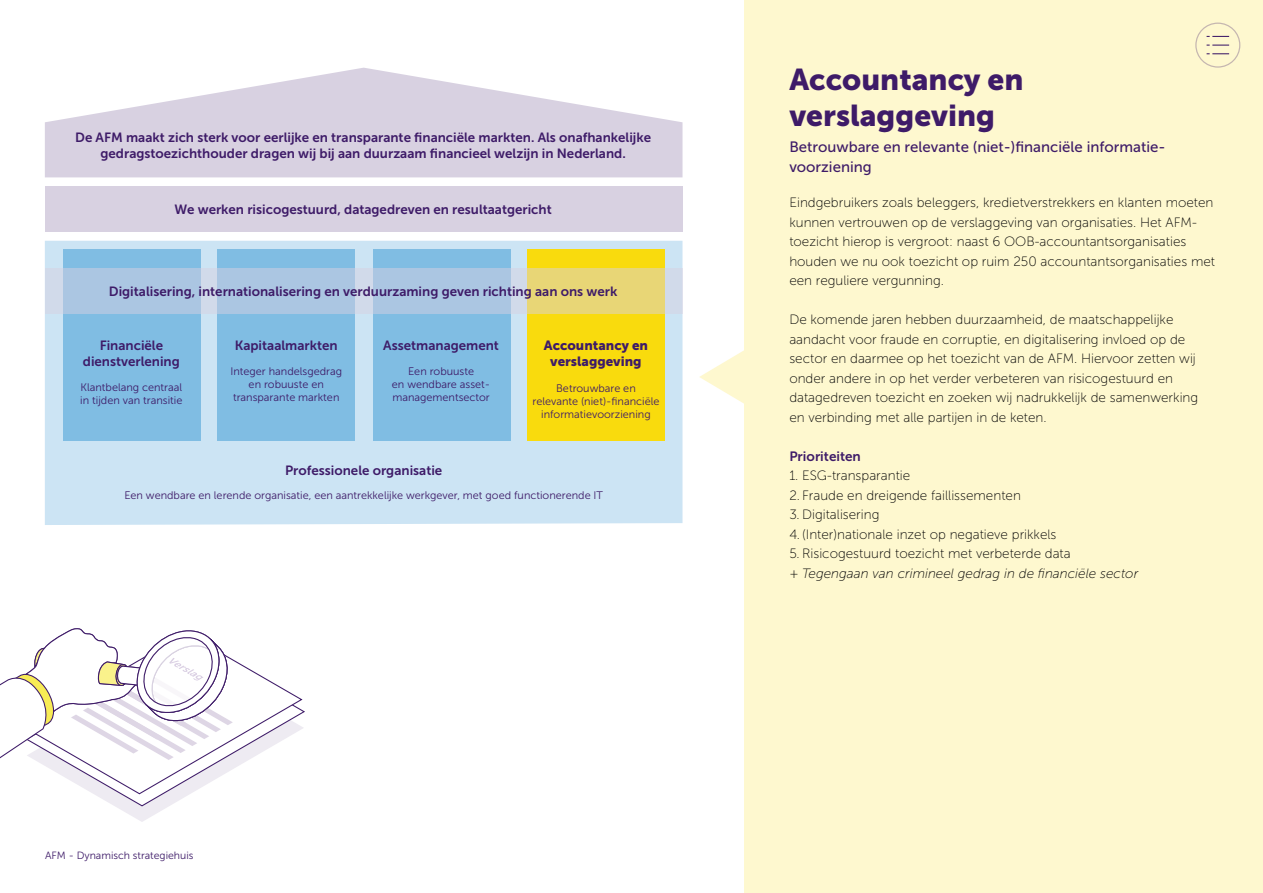
<style>
.page{position:relative;width:1263px;height:893px;background:#fff}
.page>*{position:absolute;margin:0;border:0;box-sizing:border-box;transform-origin:0 0}
.H2_-_Hoofdstuk_titel{font:30px/36px "Museo Sans 900";color:#3e1b68}
.P_-_Subtitel_klein{font:15px/19.5px "Museo Sans 500";color:#3e1b68}
.P_-_Platte_tekst{font:13.5px/19.5px "Museo Sans 100";color:#000}
.t1{font:italic 13.5px "Museo Sans 100";color:#000}
.H3_-_Alineakop{font:13.5px "Museo Sans 700";color:#3e1b68}
.t2{font:13.35px/16px "Museo Sans 700";color:#3e1b68;text-align:center}
.t3{font:13.35px/16px "Museo Sans 900";color:#3e1b68;text-align:center}
.t4{font:10.95px/13px "Museo Sans 300";color:#3e1b68;text-align:center}
.t5{font:10.5px "Museo Sans 300";color:#3e1b68}
.s1{font-style:normal}
</style>
<div class="page">
<div style="left:744px;top:0;width:519px;height:893px;background:#fef8cf"></div>
<svg style="left:699px;top:350px;width:45px;height:54px"></svg>
<div style="left:45px;top:241px;width:637px;height:284px;background:#cce4f4"></div>
<div style="left:45px;top:186px;width:637px;height:46px;background:#d8d1e1"></div>
<svg style="left:45px;top:68px;width:637px;height:109px;fill:#d8d1e1"></svg>
<div style="left:63px;top:250px;width:137px;height:191px;background:#80bde3"></div>
<div style="left:217px;top:250px;width:138px;height:191px;background:#80bde3"></div>
<div style="left:373px;top:250px;width:137px;height:191px;background:#80bde3"></div>
<div style="left:527px;top:250px;width:137px;height:191px;background:#f9db0d"></div>
<svg style="left:45px;top:268px;width:637px;height:46px;background:#bdcbcb"></svg>
<svg style="left:0;top:628px;width:304px;height:194px"></svg>
<svg style="left:1195px;top:23px;width:45px;height:45px"></svg>
<p class="t2" style="left:75px;top:129px;width:577px">De AFM maakt zich sterk voor eerlijke en transparante financiële markten. Als onafhankelijke gedragstoezichthouder dragen wij bij aan duurzaam financieel welzijn in Nederland.</p>
<p class="t2" style="left:174px;top:201px;width:379px">We werken risicogestuurd, datagedreven en resultaatgericht</p>
<p class="t2" style="left:109px;top:283px;width:510px">Digitalisering, internationalisering en verduurzaming geven richting aan ons werk</p>
<p class="t2" style="left:83px;top:337px;width:98px">Financiële dienstverlening</p>
<p class="t4" style="left:80px;top:380px;width:104px;text-align:left">Klantbelang centraal in tijden van transitie</p>
<p class="t2" style="left:235px;top:337px;width:104px">Kapitaalmarkten</p>
<p class="t4" style="left:230px;top:364px;width:113px">Integer handelsgedrag en robuuste en transparante markten</p>
<p class="t2" style="left:383px;top:337px;width:117px">Assetmanagement</p>
<p class="t4" style="left:392px;top:364px;width:100px">Een robuuste<br>en wendbare asset&shy;managementsector</p>
<p class="t3" style="left:544px;top:337px;width:106px">Accountancy en verslaggeving</p>
<p class="t4" style="left:532px;top:382px;width:128px">Betrouwbare en relevante (niet)-financiële informatievoorziening</p>
<p class="t2" style="left:285px;top:462px;width:159px">Professionele organisatie</p>
<p class="t4" style="left:124px;top:489px;width:480px">Een wendbare en lerende organisatie, een aantrekkelijke werkgever, met goed functionerende IT</p>
<p class="t5" style="left:45px;top:850px;width:150px">AFM - Dynamisch strategiehuis</p>
<h2 class="H2_-_Hoofdstuk_titel" style="left:789px;top:62px;width:236px">Accountancy en verslaggeving</h2>
<p class="P_-_Subtitel_klein" style="left:789px;top:137px;width:375px">Betrouwbare en relevante (niet-)financiële informatie&shy;voorziening</p>
<p class="P_-_Platte_tekst" style="left:789px;top:193px;width:427px">Eindgebruikers zoals beleggers, kredietverstrekkers en klanten moeten kunnen vertrouwen op de verslaggeving van organisaties. Het AFM&shy;toezicht hierop is vergroot: naast 6 OOB-accountantsorganisaties houden we nu ook toezicht op ruim 250 accountantsorganisaties met een reguliere vergunning.</p>
<p class="P_-_Platte_tekst" style="left:789px;top:310px;width:410px">De komende jaren hebben duurzaamheid, de maatschappelijke aandacht voor fraude en corruptie, en digitalisering invloed op de sector en daarmee op het toezicht van de AFM. Hiervoor zetten wij onder andere in op het verder verbeteren van risicogestuurd en datagedreven toezicht en zoeken wij nadrukkelijk de samenwerking en verbinding met alle partijen in de keten.</p>
<h3 class="H3_-_Alineakop" style="left:789px;top:449px;width:73px">Prioriteiten</h3>
<p class="P_-_Platte_tekst" style="left:789px;top:466px;width:122px">1. ESG-transparantie</p>
<p class="P_-_Platte_tekst" style="left:789px;top:486px;width:233px">2. Fraude en dreigende faillissementen</p>
<p class="P_-_Platte_tekst" style="left:789px;top:505px;width:92px">3. Digitalisering</p>
<p class="P_-_Platte_tekst" style="left:789px;top:525px;width:269px">4. (Inter)nationale inzet op negatieve prikkels</p>
<p class="P_-_Platte_tekst" style="left:789px;top:544px;width:283px">5. Risicogestuurd toezicht met verbeterde data</p>
<p class="t1" style="left:789px;top:566px;width:350px"><span class="s1">+</span> Tegengaan van crimineel gedrag in de financiële sector</p>
</div>
